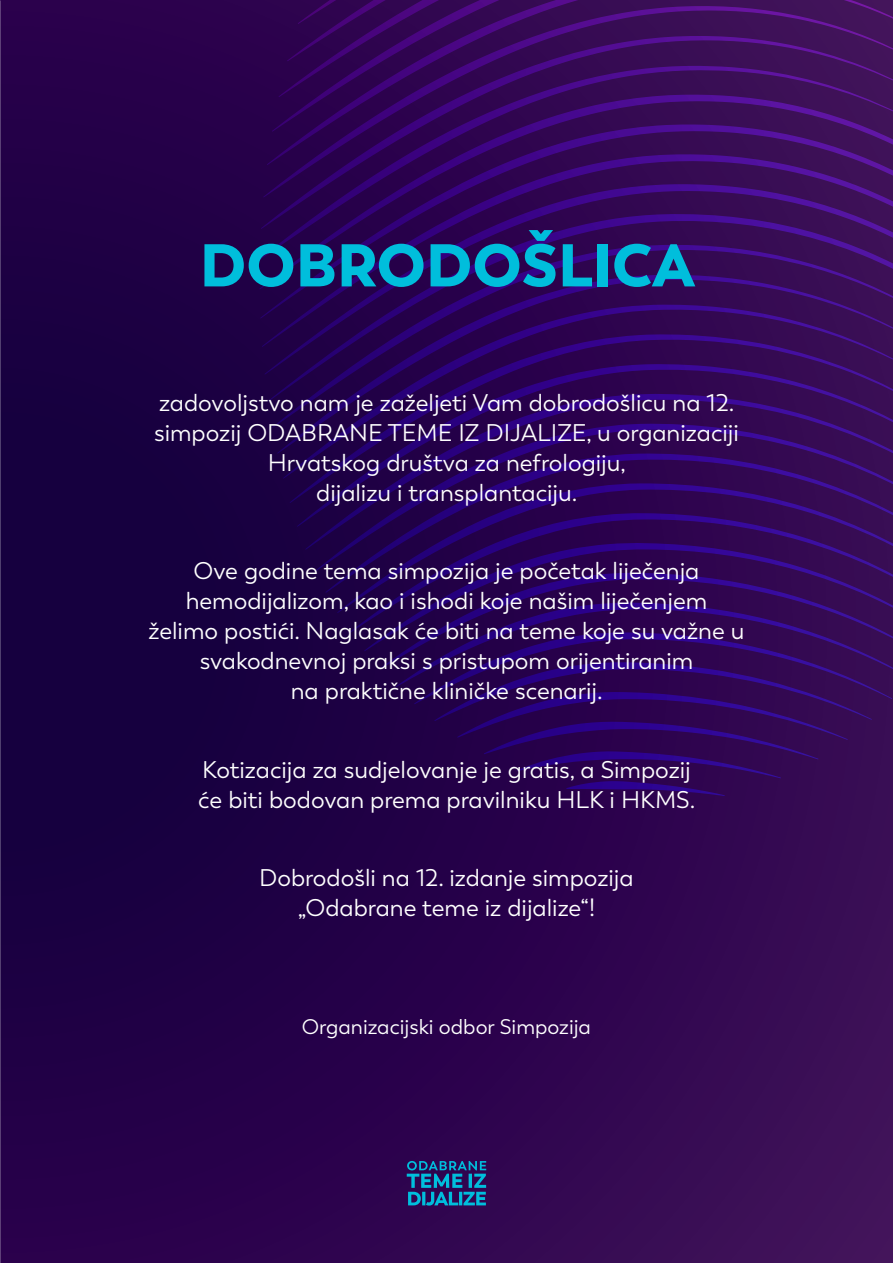
<style>
.page{position:relative;width:893px;height:1263px;background:#fff}
.page>*{position:absolute;margin:0;border:0;box-sizing:border-box;transform-origin:0 0}
.t1{font:900 60px "Trenda";color:#00bedc}
.t2{font:24px/30px "Trenda";color:#fff;text-align:center}
.t3{font:21px "Trenda";color:#fff}
</style>
<div class="page">
<div style="left:0;top:0;width:893px;height:1263px;background:linear-gradient(to right,#170040,#3c0d57)"></div>
<svg style="left:267px;top:0;width:626px;height:6px;fill:#3a0c55"></svg>
<svg style="left:263px;top:6px;width:630px;height:30px;fill:#3a0b55"></svg>
<svg style="left:261px;top:36px;width:632px;height:30px;fill:#380a54"></svg>
<svg style="left:260px;top:66px;width:633px;height:29px;fill:#370954"></svg>
<svg style="left:259px;top:95px;width:634px;height:277px"></svg>
<svg style="left:260px;top:124px;width:633px;height:286px"></svg>
<svg style="left:262px;top:154px;width:631px;height:291px"></svg>
<svg style="left:264px;top:184px;width:629px;height:294px"></svg>
<svg style="left:268px;top:214px;width:625px;height:296px"></svg>
<svg style="left:272px;top:245px;width:621px;height:183px"></svg>
<svg style="left:277px;top:275px;width:616px;height:179px"></svg>
<svg style="left:283px;top:305px;width:610px;height:174px"></svg>
<svg style="left:290px;top:334px;width:603px;height:169px"></svg>
<svg style="left:297px;top:364px;width:596px;height:163px"></svg>
<svg style="left:305px;top:394px;width:588px;height:156px"></svg>
<svg style="left:315px;top:424px;width:578px;height:148px"></svg>
<svg style="left:325px;top:453px;width:568px;height:140px"></svg>
<svg style="left:337px;top:483px;width:556px;height:130px"></svg>
<svg style="left:350px;top:513px;width:543px;height:119px"></svg>
<svg style="left:364px;top:543px;width:529px;height:108px"></svg>
<svg style="left:379px;top:573px;width:514px;height:96px"></svg>
<svg style="left:396px;top:603px;width:497px;height:193px"></svg>
<svg style="left:407px;top:1161px;width:79px;height:44px"></svg>
<h1 class="t1" style="left:200px;top:227px;width:497px">DOBRODOŠLICA</h1>
<p class="t2" style="left:154px;top:388px;width:586px">zadovoljstvo nam je zaželjeti Vam dobrodošlicu na 12. simpozij ODABRANE TEME IZ DIJALIZE, u organizaciji Hrvatskog društva za nefrologiju,<br>dijalizu i transplantaciju.</p>
<p class="t2" style="left:148px;top:556px;width:598px">Ove godine tema simpozija je početak liječenja hemodijalizom, kao i ishodi koje našim liječenjem želimo postići. Naglasak će biti na teme koje su važne u svakodnevnoj praksi s pristupom orijentiranim<br>na praktične kliničke scenarij.</p>
<p class="t2" style="left:198px;top:755px;width:498px;text-align:left">Kotizacija za sudjelovanje je gratis, a Simpozij će biti bodovan prema pravilniku HLK i HKMS.</p>
<p class="t2" style="left:259px;top:863px;width:376px">Dobrodošli na 12. izdanje simpozija „Odabrane teme iz dijalize“!</p>
<p class="t3" style="left:302px;top:1014px;width:291px">Organizacijski odbor Simpozija</p>
</div>
